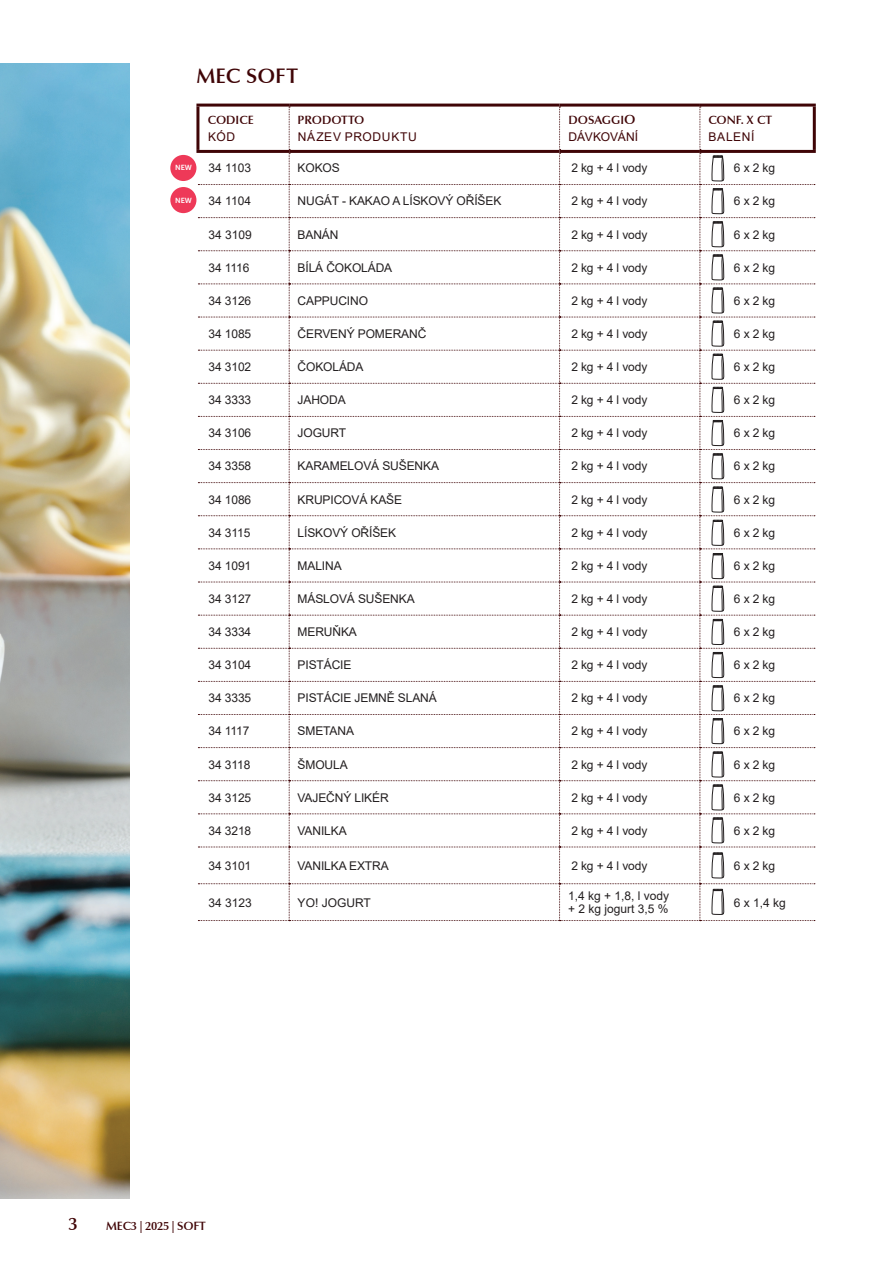
<style>
.page{position:relative;width:893px;height:1263px;background:#fff}
.page>*{position:absolute;margin:0;border:0;box-sizing:border-box;transform-origin:0 0}
.t1{font:600 21px "Optima LT";color:#3f0406}
.t2{font:600 18px "Optima LT";color:#3f0406}
.t3{font:12px/13.5px "Arial";letter-spacing:-.01em;color:#231f20}
.t4{font:600 12px "Optima LT";color:#3f0406}
.t5{font:12px "Arial";letter-spacing:.045em;color:#3f0406}
.t6{font:600 12px "Optima LT";letter-spacing:-.02em;color:#3f0406}
.t7{font:12px "Arial";letter-spacing:-.005em;color:#3f0406}
.t8{font:7.35px "Museo Sans 700";color:#fff}
.s1{font-size:13.35px}
</style>
<div class="page">
<img style="left:0;top:64px;width:130px;height:1135px">
<hr style="left:196px;top:104px;width:93px;height:3px;background:#3f0406">
<hr style="left:196px;top:107px;width:3px;height:43px;background:#3f0406">
<hr style="left:289px;top:104px;width:271px;height:3px;background:#3f0406">
<hr style="left:560px;top:104px;width:140px;height:3px;background:#3f0406">
<hr style="left:700px;top:104px;width:116px;height:3px;background:#3f0406">
<hr style="left:813px;top:107px;width:3px;height:43px;background:#3f0406">
<hr style="left:196px;top:150px;width:93px;height:3px;background:#3f0406">
<hr style="left:700px;top:150px;width:116px;height:3px;background:#3f0406">
<div style="left:170px;top:155px;width:26px;height:26px;background:#ee3958;border-radius:50%"></div>
<div style="left:170px;top:187px;width:26px;height:26px;background:#ee3958;border-radius:50%"></div>
<svg style="left:198px;top:107px;width:617px;height:814px"></svg>
<p class="t1" style="left:196px;top:64px;width:103px">MEC SOFT</p>
<p class="t4" style="left:208px;top:113px;width:47px">CODICE</p>
<p class="t5" style="left:208px;top:128px;width:28px">KÓD</p>
<p class="t4" style="left:298px;top:113px;width:68px">PRODOTTO</p>
<p class="t5" style="left:298px;top:128px;width:121px">NÁZEV PRODUKTU</p>
<p class="t4" style="left:568px;top:113px;width:69px">DOSAGGI<span class="s1">O</span></p>
<p class="t7" style="left:568px;top:128px;width:71px">DÁVKOVÁNÍ</p>
<p class="t4" style="left:708px;top:113px;width:65px">CONF. X CT</p>
<p class="t5" style="left:709px;top:128px;width:47px">BALENÍ</p>
<p class="t8" style="left:175px;top:164px;width:18px">NEW</p>
<p class="t8" style="left:175px;top:196px;width:18px">NEW</p>
<p class="t3" style="left:209px;top:161px;width:44px">34 1103</p>
<p class="t3" style="left:298px;top:161px;width:44px">KOKOS</p>
<p class="t3" style="left:571px;top:161px;width:78px">2 kg + 4 l vody</p>
<p class="t3" style="left:734px;top:161px;width:43px">6 x 2 kg</p>
<p class="t3" style="left:209px;top:194px;width:44px">34 1104</p>
<p class="t3" style="left:298px;top:194px;width:205px">NUGÁT - KAKAO A LÍSKOVÝ OŘÍŠEK</p>
<p class="t3" style="left:571px;top:194px;width:78px">2 kg + 4 l vody</p>
<p class="t3" style="left:734px;top:194px;width:43px">6 x 2 kg</p>
<p class="t3" style="left:209px;top:228px;width:45px">34 3109</p>
<p class="t3" style="left:298px;top:228px;width:42px">BANÁN</p>
<p class="t3" style="left:571px;top:228px;width:78px">2 kg + 4 l vody</p>
<p class="t3" style="left:734px;top:228px;width:43px">6 x 2 kg</p>
<p class="t3" style="left:209px;top:261px;width:42px">34 1116</p>
<p class="t3" style="left:298px;top:261px;width:96px">BÍLÁ ČOKOLÁDA</p>
<p class="t3" style="left:571px;top:261px;width:78px">2 kg + 4 l vody</p>
<p class="t3" style="left:734px;top:261px;width:43px">6 x 2 kg</p>
<p class="t3" style="left:209px;top:294px;width:44px">34 3126</p>
<p class="t3" style="left:298px;top:294px;width:72px">CAPPUCINO</p>
<p class="t3" style="left:571px;top:294px;width:78px">2 kg + 4 l vody</p>
<p class="t3" style="left:734px;top:294px;width:43px">6 x 2 kg</p>
<p class="t3" style="left:209px;top:327px;width:44px">34 1085</p>
<p class="t3" style="left:298px;top:327px;width:130px">ČERVENÝ POMERANČ</p>
<p class="t3" style="left:571px;top:327px;width:78px">2 kg + 4 l vody</p>
<p class="t3" style="left:734px;top:327px;width:43px">6 x 2 kg</p>
<p class="t3" style="left:209px;top:360px;width:44px">34 3102</p>
<p class="t3" style="left:298px;top:360px;width:67px">ČOKOLÁDA</p>
<p class="t3" style="left:571px;top:360px;width:78px">2 kg + 4 l vody</p>
<p class="t3" style="left:734px;top:360px;width:43px">6 x 2 kg</p>
<p class="t3" style="left:209px;top:393px;width:44px">34 3333</p>
<p class="t3" style="left:298px;top:393px;width:50px">JAHODA</p>
<p class="t3" style="left:571px;top:393px;width:78px">2 kg + 4 l vody</p>
<p class="t3" style="left:734px;top:393px;width:43px">6 x 2 kg</p>
<p class="t3" style="left:209px;top:426px;width:44px">34 3106</p>
<p class="t3" style="left:298px;top:426px;width:50px">JOGURT</p>
<p class="t3" style="left:571px;top:426px;width:78px">2 kg + 4 l vody</p>
<p class="t3" style="left:734px;top:426px;width:43px">6 x 2 kg</p>
<p class="t3" style="left:209px;top:459px;width:44px">34 3358</p>
<p class="t3" style="left:298px;top:459px;width:143px">KARAMELOVÁ SUŠENKA</p>
<p class="t3" style="left:571px;top:459px;width:78px">2 kg + 4 l vody</p>
<p class="t3" style="left:734px;top:459px;width:43px">6 x 2 kg</p>
<p class="t3" style="left:209px;top:492px;width:44px">34 1086</p>
<p class="t3" style="left:298px;top:492px;width:106px">KRUPICOVÁ KAŠE</p>
<p class="t3" style="left:571px;top:492px;width:78px">2 kg + 4 l vody</p>
<p class="t3" style="left:734px;top:492px;width:43px">6 x 2 kg</p>
<p class="t3" style="left:209px;top:526px;width:43px">34 3115</p>
<p class="t3" style="left:298px;top:526px;width:100px">LÍSKOVÝ OŘÍŠEK</p>
<p class="t3" style="left:571px;top:526px;width:78px">2 kg + 4 l vody</p>
<p class="t3" style="left:734px;top:526px;width:43px">6 x 2 kg</p>
<p class="t3" style="left:209px;top:559px;width:44px">34 1091</p>
<p class="t3" style="left:298px;top:559px;width:46px">MALINA</p>
<p class="t3" style="left:571px;top:559px;width:78px">2 kg + 4 l vody</p>
<p class="t3" style="left:734px;top:559px;width:43px">6 x 2 kg</p>
<p class="t3" style="left:209px;top:592px;width:44px">34 3127</p>
<p class="t3" style="left:298px;top:592px;width:119px">MÁSLOVÁ SUŠENKA</p>
<p class="t3" style="left:571px;top:592px;width:78px">2 kg + 4 l vody</p>
<p class="t3" style="left:734px;top:592px;width:43px">6 x 2 kg</p>
<p class="t3" style="left:209px;top:625px;width:44px">34 3334</p>
<p class="t3" style="left:298px;top:625px;width:61px">MERUŇKA</p>
<p class="t3" style="left:571px;top:625px;width:78px">2 kg + 4 l vody</p>
<p class="t3" style="left:734px;top:625px;width:43px">6 x 2 kg</p>
<p class="t3" style="left:209px;top:658px;width:44px">34 3104</p>
<p class="t3" style="left:298px;top:658px;width:55px">PISTÁCIE</p>
<p class="t3" style="left:571px;top:658px;width:78px">2 kg + 4 l vody</p>
<p class="t3" style="left:734px;top:658px;width:43px">6 x 2 kg</p>
<p class="t3" style="left:209px;top:691px;width:44px">34 3335</p>
<p class="t3" style="left:298px;top:691px;width:141px">PISTÁCIE JEMNĚ SLANÁ</p>
<p class="t3" style="left:571px;top:691px;width:78px">2 kg + 4 l vody</p>
<p class="t3" style="left:734px;top:691px;width:43px">6 x 2 kg</p>
<p class="t3" style="left:209px;top:724px;width:42px">34 1117</p>
<p class="t3" style="left:298px;top:724px;width:58px">SMETANA</p>
<p class="t3" style="left:571px;top:724px;width:78px">2 kg + 4 l vody</p>
<p class="t3" style="left:734px;top:724px;width:43px">6 x 2 kg</p>
<p class="t3" style="left:209px;top:757px;width:43px">34 3118</p>
<p class="t3" style="left:298px;top:757px;width:52px">ŠMOULA</p>
<p class="t3" style="left:571px;top:757px;width:78px">2 kg + 4 l vody</p>
<p class="t3" style="left:734px;top:757px;width:43px">6 x 2 kg</p>
<p class="t3" style="left:209px;top:791px;width:44px">34 3125</p>
<p class="t3" style="left:298px;top:791px;width:93px">VAJEČNÝ LIKÉR</p>
<p class="t3" style="left:571px;top:791px;width:78px">2 kg + 4 l vody</p>
<p class="t3" style="left:734px;top:791px;width:43px">6 x 2 kg</p>
<p class="t3" style="left:209px;top:824px;width:44px">34 3218</p>
<p class="t3" style="left:298px;top:824px;width:51px">VANILKA</p>
<p class="t3" style="left:571px;top:824px;width:78px">2 kg + 4 l vody</p>
<p class="t3" style="left:734px;top:824px;width:43px">6 x 2 kg</p>
<p class="t3" style="left:209px;top:859px;width:44px">34 3101</p>
<p class="t3" style="left:298px;top:859px;width:93px">VANILKA EXTRA</p>
<p class="t3" style="left:571px;top:859px;width:78px">2 kg + 4 l vody</p>
<p class="t3" style="left:734px;top:859px;width:43px">6 x 2 kg</p>
<p class="t3" style="left:209px;top:895px;width:45px">34 3123</p>
<p class="t3" style="left:298px;top:895px;width:75px">YO! JOGURT</p>
<p class="t3" style="left:568px;top:889px;width:103px">1,4 kg + 1,8, l vody + 2 kg jogurt 3,5 %</p>
<p class="t3" style="left:734px;top:895px;width:54px">6 x 1,4 kg</p>
<h2 class="t2" style="left:69px;top:1213px;width:11px">3</h2>
<p class="t6" style="left:106px;top:1218px;width:101px">MEC3 | 2025 | SOFT</p>
</div>
